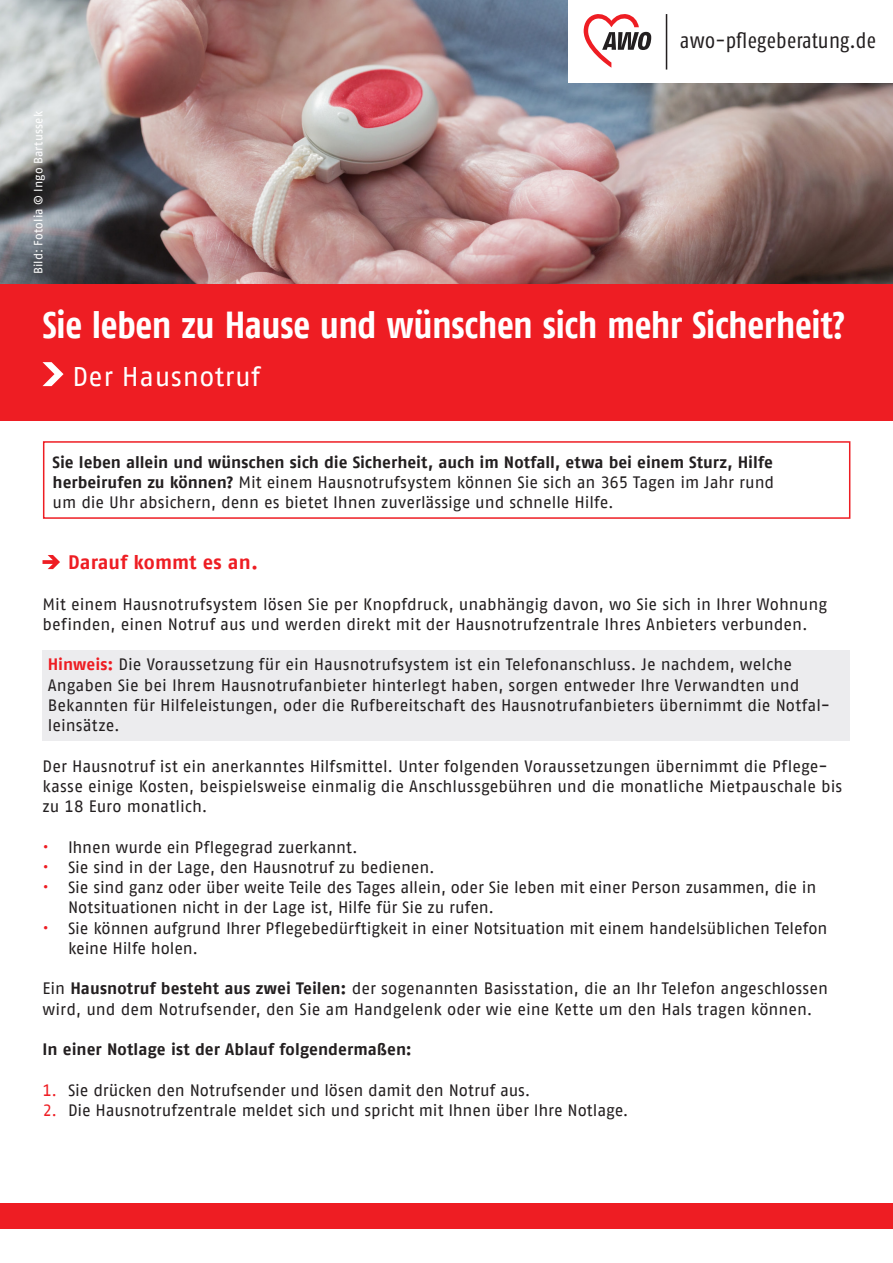
<style>
.page{position:relative;width:893px;height:1263px;background:#fff}
.page>*{position:absolute;margin:0;border:0;box-sizing:border-box;transform-origin:0 0}
.t1{font:700 37.5px "AWO Fago Cond";letter-spacing:-.01em;color:#fff}
.t2{font:27px "AWO Fago Office";letter-spacing:.02em;color:#fff}
.t3{font:21.9px "Fago Co";letter-spacing:.015em;color:#231f20}
.t4{font:700 19.5px "AWO Fago Office";letter-spacing:.005em;color:#ee1d23}
.t5{font:16.5px/20.2px "AWO Fago Office";color:#231f20}
.t6{font:700 16.5px "AWO Fago Office";color:#231f20}
.t7{font:12px "AWO Fago Office";letter-spacing:.01em;color:#fff}
.s1{font-weight:700}
.s2{font-weight:700;color:#ee1d23}
.s3{color:#ee1d23}
</style>
<div class="page">
<div style="left:0;top:1203px;width:893px;height:26px;background:#ee1d23"></div>
<img style="left:0;top:0;width:893px;height:285px">
<div style="left:0;top:285px;width:893px;height:136px;background:#ee1d23"></div>
<svg style="left:43px;top:362px;width:21px;height:24px"></svg>
<div style="left:43px;top:441px;width:807px;height:78px;border:2px solid #ee1d23"></div>
<svg style="left:43px;top:555px;width:17px;height:14px"></svg>
<div style="left:568px;top:0;width:325px;height:83px;background:#fff"></div>
<svg style="left:584px;top:14px;width:67px;height:54px"></svg>
<hr style="left:666px;top:14px;width:1px;height:56px;background:#231f20">
<div style="left:43px;top:650px;width:807px;height:91px;background:#ececee"></div>
<p class="t7" style="left:32px;top:274px;width:165px;rotate:-90deg">Bild: Fotolia © Ingo Bartussek</p>
<h3 class="t3" style="left:680px;top:28px;width:198px">awo-pflegeberatung.de</h3>
<h1 class="t1" style="left:43px;top:303px;width:804px">Sie leben zu Hause und wünschen sich mehr Sicherheit?</h1>
<h2 class="t2" style="left:72px;top:361px;width:189px">Der Hausnotruf</h2>
<p class="t5" style="left:53px;top:452px;width:723px;text-align:justify"><span class="s1">Sie leben allein und wünschen sich die Sicherheit, auch im Notfall, etwa bei einem Sturz, Hilfe herbeirufen zu können?</span> Mit einem Hausnotrufsystem können Sie sich an 365 Tagen im Jahr rund um die Uhr absichern, denn es bietet Ihnen zuverlässige und schnelle Hilfe.</p>
<p class="t4" style="left:68px;top:551px;width:192px">Darauf kommt es an.</p>
<p class="t5" style="left:43px;top:593px;width:786px">Mit einem Hausnotrufsystem lösen Sie per Knopfdruck, unabhängig davon, wo Sie sich in Ihrer Wohnung befinden, einen Notruf aus und werden direkt mit der Hausnotrufzentrale Ihres Anbieters verbunden.</p>
<p class="t5" style="left:48px;top:654px;width:784px"><span class="s2">Hinweis:</span> Die Voraussetzung für ein Hausnotrufsystem ist ein Telefonanschluss. Je nachdem, welche Angaben Sie bei Ihrem Hausnotrufanbieter hinterlegt haben, sorgen entweder Ihre Verwandten und Bekannten für Hilfeleistungen, oder die Rufbereitschaft des Hausnotrufanbieters übernimmt die Notfal&shy;leinsätze.</p>
<p class="t5" style="left:43px;top:755px;width:801px">Der Hausnotruf ist ein anerkanntes Hilfsmittel. Unter folgenden Voraussetzungen übernimmt die Pflege&shy;kasse einige Kosten, beispielsweise einmalig die Anschlussgebühren und die monatliche Mietpauschale bis zu 18 Euro monatlich.</p>
<p class="t5" style="left:43px;top:836px;width:317px"><span class="s3">•</span> Ihnen wurde ein Pflegegrad zuerkannt.</p>
<p class="t5" style="left:43px;top:857px;width:394px"><span class="s3">•</span> Sie sind in der Lage, den Hausnotruf zu bedienen.</p>
<p class="t5" style="left:68px;top:877px;width:750px;text-indent:-26px"><span class="s3">•</span> Sie sind ganz oder über weite Teile des Tages allein, oder Sie leben mit einer Person zusammen, die in<br>Notsituationen nicht in der Lage ist, Hilfe für Sie zu rufen.</p>
<p class="t5" style="left:68px;top:917px;width:761px;text-indent:-26px"><span class="s3">•</span> Sie können aufgrund Ihrer Pflegebedürftigkeit in einer Notsituation mit einem handelsüblichen Telefon keine Hilfe holen.</p>
<p class="t5" style="left:43px;top:978px;width:787px">Ein <span class="s1">Hausnotruf besteht aus zwei Teilen:</span> der sogenannten Basisstation, die an Ihr Telefon angeschlossen wird, und dem Notrufsender, den Sie am Handgelenk oder wie eine Kette um den Hals tragen können.</p>
<p class="t6" style="left:43px;top:1040px;width:371px">In einer Notlage ist der Ablauf folgendermaßen:</p>
<p class="t5" style="left:43px;top:1079px;width:490px"><span class="s3">1.</span> Sie drücken den Notrufsender und lösen damit den Notruf aus.</p>
<p class="t5" style="left:43px;top:1100px;width:587px"><span class="s3">2.</span> Die Hausnotrufzentrale meldet sich und spricht mit Ihnen über Ihre Notlage.</p>
</div>
